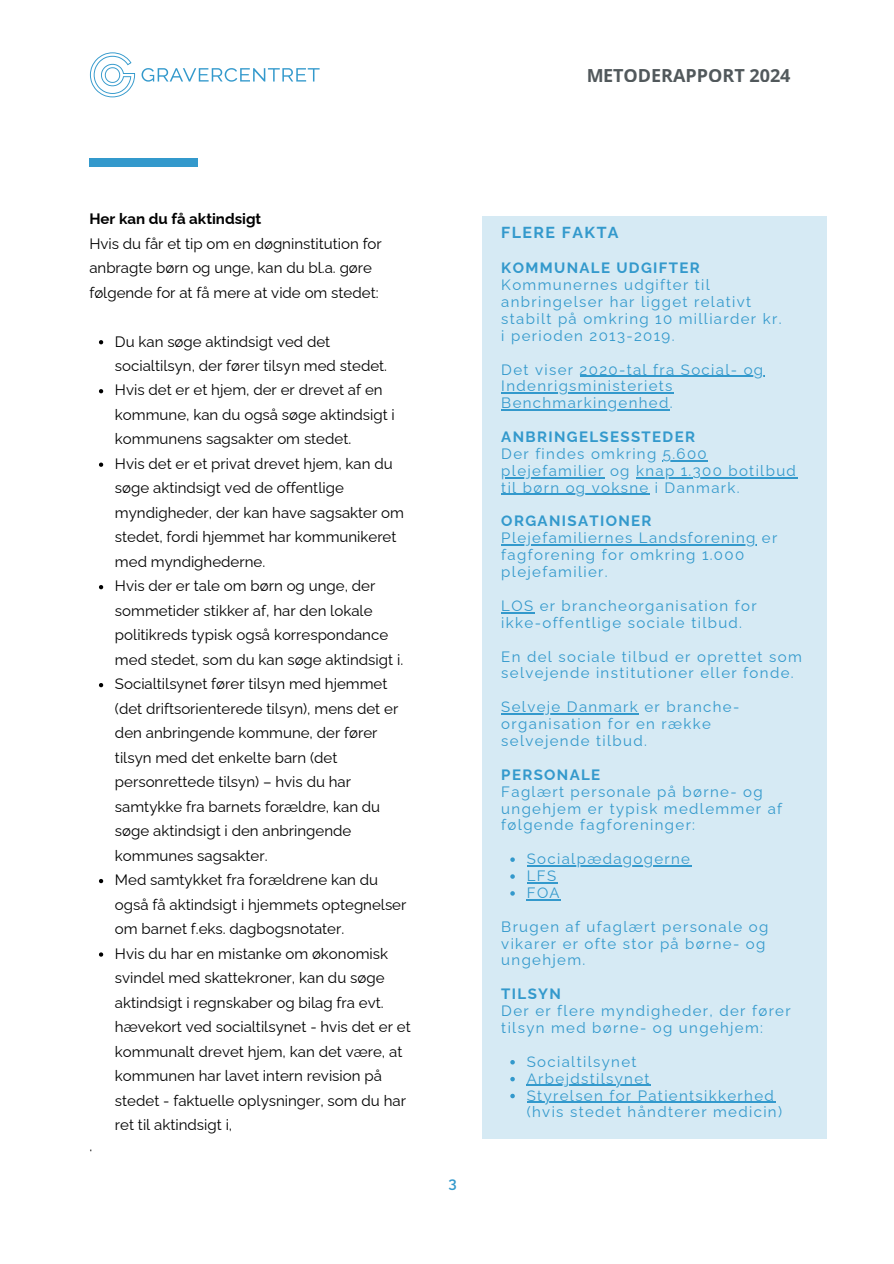
<style>
.page{position:relative;width:894px;height:1264px;background:#fff}
.page>*{position:absolute;margin:0;border:0;box-sizing:border-box;transform-origin:0 0}
.t1{font:700 18px "Open Sans";color:#262f33}
.t2{font:700 15.9px "Raleway";letter-spacing:.09em;color:#39c}
.t3{font:15px/24.5px "Raleway";color:#000}
.t4{font:15px/16.8px "Raleway";letter-spacing:.09em;color:#39c}
.t5{font:700 15px "Raleway";letter-spacing:.09em;color:#39c}
.t6{font:700 15px "Raleway";color:#000}
.t7{font:600 15px "Raleway";color:#39c}
.s1{font-weight:700}
</style>
<div class="page">
<div style="left:90px;top:159px;width:108px;height:7px;background:#39c"></div>
<svg style="left:141px;top:68px;width:178px;height:14px"></svg>
<svg style="left:90px;top:52px;width:45px;height:45px"></svg>
<svg style="left:99px;top:340px;width:4px;height:4px"></svg>
<svg style="left:99px;top:389px;width:4px;height:4px"></svg>
<svg style="left:99px;top:462px;width:4px;height:5px"></svg>
<svg style="left:99px;top:585px;width:4px;height:4px"></svg>
<svg style="left:99px;top:683px;width:4px;height:4px"></svg>
<svg style="left:99px;top:879px;width:4px;height:4px"></svg>
<svg style="left:99px;top:952px;width:4px;height:4px"></svg>
<div style="left:482px;top:216px;width:344px;height:922px;background:#d6eaf4"></div>
<hr style="left:579px;top:375px;width:185px;height:2px;background:#39c">
<hr style="left:501px;top:392px;width:172px;height:1px;background:#39c">
<hr style="left:501px;top:409px;width:168px;height:1px;background:#39c">
<hr style="left:662px;top:460px;width:45px;height:1px;background:#39c">
<hr style="left:501px;top:477px;width:103px;height:1px;background:#39c">
<hr style="left:636px;top:477px;width:161px;height:1px;background:#39c">
<hr style="left:501px;top:494px;width:148px;height:1px;background:#39c">
<hr style="left:501px;top:544px;width:255px;height:1px;background:#39c">
<hr style="left:501px;top:612px;width:33px;height:1px;background:#39c">
<hr style="left:501px;top:713px;width:138px;height:1px;background:#39c">
<svg style="left:510px;top:857px;width:4px;height:4px"></svg>
<hr style="left:526px;top:865px;width:165px;height:1px;background:#39c">
<svg style="left:510px;top:874px;width:4px;height:4px"></svg>
<hr style="left:526px;top:882px;width:31px;height:1px;background:#39c">
<svg style="left:510px;top:891px;width:4px;height:4px"></svg>
<hr style="left:526px;top:899px;width:35px;height:1px;background:#39c">
<svg style="left:510px;top:1060px;width:4px;height:4px"></svg>
<svg style="left:510px;top:1076px;width:4px;height:5px"></svg>
<hr style="left:526px;top:1084px;width:124px;height:1px;background:#39c">
<svg style="left:510px;top:1093px;width:4px;height:5px"></svg>
<hr style="left:526px;top:1101px;width:249px;height:1px;background:#39c">
<p class="t1" style="left:586px;top:62px;width:206px">METODERAPPORT 2024</p>
<h1 class="t6" style="left:89px;top:210px;width:173px">Her kan du få aktindsigt</h1>
<p class="t3" style="left:89px;top:231px;width:294px">Hvis du får et tip om en døgninstitution for anbragte børn og unge, kan du bl.a. gøre følgende for at få mere at vide om stedet:</p>
<p class="t3" style="left:115px;top:329px;width:273px">Du kan søge aktindsigt ved det socialtilsyn, der fører tilsyn med stedet.</p>
<p class="t3" style="left:115px;top:378px;width:281px">Hvis det er et hjem, der er drevet af en kommune, kan du også søge aktindsigt i kommunens sagsakter om stedet.</p>
<p class="t3" style="left:115px;top:451px;width:290px">Hvis det er et privat drevet hjem, kan du søge aktindsigt ved de offentlige myndigheder, der kan have sagsakter om stedet, fordi hjemmet har kommunikeret med myndighederne.</p>
<p class="t3" style="left:115px;top:574px;width:289px">Hvis der er tale om børn og unge, der sommetider stikker af, har den lokale politikreds typisk også korrespondance med stedet, som du kan søge aktindsigt i.</p>
<p class="t3" style="left:115px;top:672px;width:285px">Socialtilsynet fører tilsyn med hjemmet (det driftsorienterede tilsyn), mens det er den anbringende kommune, der fører tilsyn med det enkelte barn (det personrettede tilsyn) – hvis du har samtykke fra barnets forældre, kan du søge aktindsigt i den anbringende kommunes sagsakter.</p>
<p class="t3" style="left:115px;top:867px;width:293px">Med samtykket fra forældrene kan du også få aktindsigt i hjemmets optegnelser om barnet f.eks. dagbogsnotater.</p>
<p class="t3" style="left:115px;top:941px;width:297px">Hvis du har en mistanke om økonomisk svindel med skattekroner, kan du søge aktindsigt i regnskaber og bilag fra evt. hævekort ved socialtilsynet - hvis det er et kommunalt drevet hjem, kan det være, at kommunen har lavet intern revision på stedet - faktuelle oplysninger, som du har ret til aktindsigt i,</p>
<p class="t3" style="left:89px;top:1137px;width:4px">·</p>
<p class="t7" style="left:448px;top:1173px;width:10px">3</p>
<p class="t2" style="left:501px;top:223px;width:119px">FLERE FAKTA</p>
<p class="t5" style="left:501px;top:259px;width:200px">KOMMUNALE UDGIFTER</p>
<h2 class="t4" style="left:501px;top:276px;width:281px">Kommunernes udgifter til anbringelser har ligget relativt stabilt på omkring 10 milliarder kr.</h2>
<p class="t4" style="left:501px;top:327px;width:175px">i perioden 2013-2019.</p>
<p class="t4" style="left:501px;top:361px;width:263px">Det viser 2020-tal fra Social- og</p>
<p class="t4" style="left:501px;top:378px;width:173px">Indenrigsministeriets</p>
<p class="t4" style="left:501px;top:394px;width:173px">Benchmarkingenhed.</p>
<p class="t4" style="left:501px;top:428px;width:207px"><span class="s1">ANBRINGELSESSTEDER<br></span>Der findes omkring 5.600</p>
<p class="t4" style="left:501px;top:462px;width:296px">plejefamilier og knap 1.300 botilbud</p>
<p class="t4" style="left:501px;top:479px;width:240px">til børn og voksne i Danmark.</p>
<p class="t5" style="left:501px;top:512px;width:152px">ORGANISATIONER</p>
<p class="t4" style="left:501px;top:529px;width:277px">Plejefamiliernes Landsforening er fagforening for omkring 1.000 plejefamilier.</p>
<p class="t4" style="left:501px;top:597px;width:257px">LOS er brancheorganisation for ikke-offentlige sociale tilbud.</p>
<p class="t4" style="left:501px;top:648px;width:302px">En del sociale tilbud er oprettet som selvejende institutioner eller fonde.</p>
<p class="t4" style="left:501px;top:698px;width:239px">Selveje Danmark er branche&shy;organisation for en række selvejende tilbud.</p>
<p class="t5" style="left:501px;top:765px;width:100px">PERSONALE</p>
<p class="t4" style="left:501px;top:783px;width:282px">Faglært personale på børne- og ungehjem er typisk medlemmer af følgende fagforeninger:</p>
<p class="t4" style="left:526px;top:850px;width:165px">Socialpædagogerne</p>
<p class="t4" style="left:526px;top:867px;width:31px">LFS</p>
<p class="t4" style="left:526px;top:884px;width:34px">FOA</p>
<p class="t4" style="left:501px;top:918px;width:268px">Brugen af ufaglært personale og vikarer er ofte stor på børne- og ungehjem.</p>
<p class="t5" style="left:501px;top:985px;width:61px">TILSYN</p>
<p class="t4" style="left:501px;top:1002px;width:291px">Der er flere myndigheder, der fører tilsyn med børne- og ungehjem:</p>
<p class="t4" style="left:526px;top:1053px;width:111px">Socialtilsynet</p>
<p class="t4" style="left:526px;top:1069px;width:124px">Arbejdstilsynet</p>
<p class="t4" style="left:526px;top:1086px;width:257px">Styrelsen for Patientsikkerhed (hvis stedet håndterer medicin)</p>
</div>
